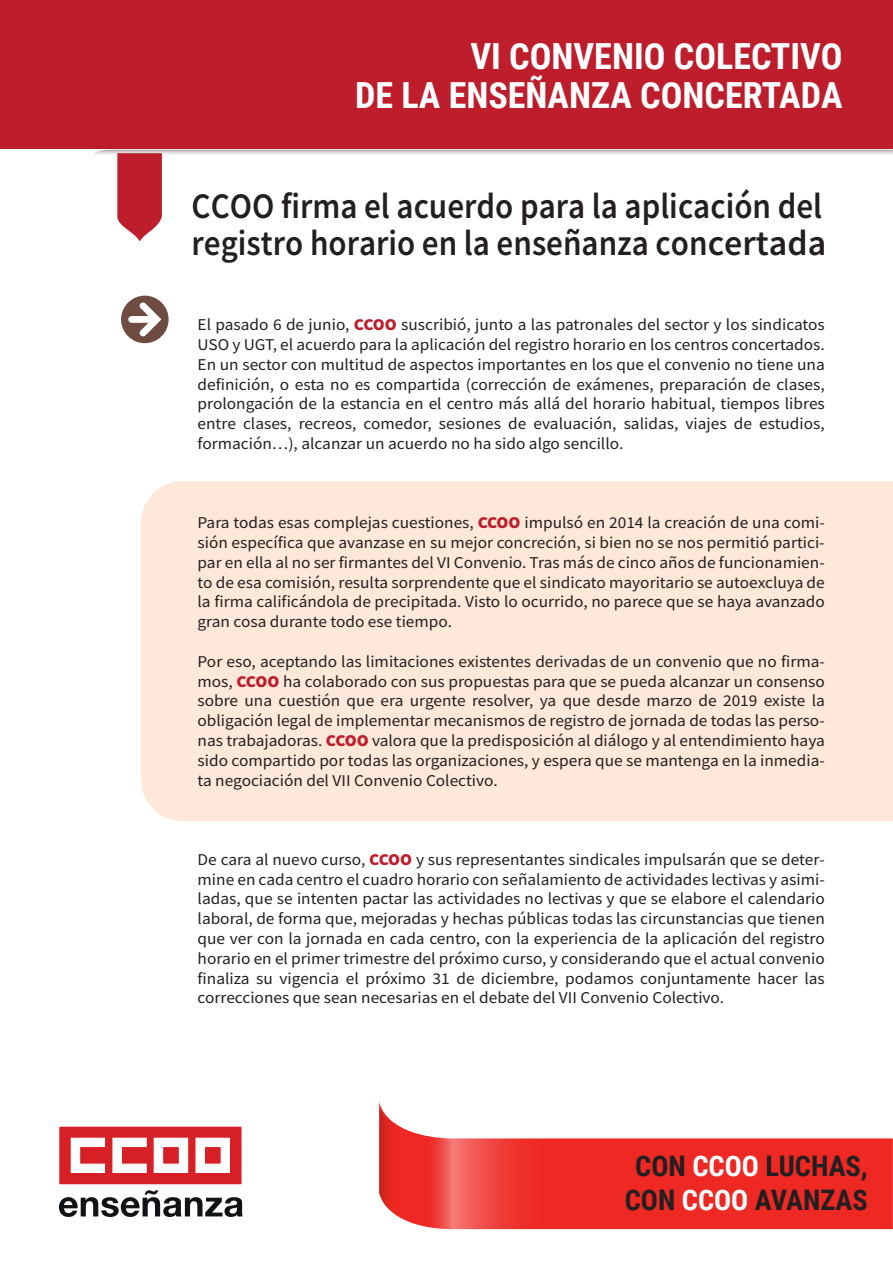
<style>
.page{position:relative;width:893px;height:1263px;background:#fff}
.page>*{position:absolute;margin:0;border:0;box-sizing:border-box;transform-origin:0 0}
.t1{font:600 36px/37.5px "Source Sans Pro";color:#231f20;scale:.92 1}
.t2{font:700 36px/39px "Roboto Condensed";color:#fff;text-align:right}
.t3{font:700 28.35px/34px "Roboto Condensed";color:#231f20;text-align:center}
.t4{font:16.5px/19.8px "Source Sans Pro";color:#231f20;text-align:justify;scale:1.05 1}
.s1{font-weight:900;color:#be1d2c}
.s2{color:#fff}
</style>
<div class="page">
<div style="left:0;top:0;width:893px;height:148px;background:#be1d2c"></div>
<div style="left:567px;top:1138px;width:326px;height:91px;background:#ee2823"></div>
<svg style="left:379px;top:1102px;width:188px;height:127px"></svg>
<div style="left:141px;top:481px;width:752px;height:340px;background:#fde8d9"></div>
<svg style="left:121px;top:296px;width:48px;height:47px"></svg>
<svg style="left:93px;top:150px;width:800px;height:92px"></svg>
<div style="left:57px;top:1124px;width:187px;height:63px;background:#d71f26;border:2px solid #fff"></div>
<svg style="left:70px;top:1137px;width:35px;height:36px"></svg>
<svg style="left:112px;top:1137px;width:35px;height:36px"></svg>
<svg style="left:153px;top:1137px;width:36px;height:36px"></svg>
<svg style="left:195px;top:1137px;width:35px;height:36px"></svg>
<svg style="left:59px;top:1190px;width:184px;height:27px"></svg>
<h1 class="t2" style="left:355px;top:35px;width:489px">VI CONVENIO COLECTIVO<br>DE LA ENSEÑANZA CONCERTADA</h1>
<h1 class="t1" style="left:192px;top:187px;width:692px">CCOO firma el acuerdo para la aplicación del registro horario en la enseñanza concertada</h1>
<p class="t4" style="left:198px;top:315px;width:599px">El pasado 6 de junio, <span class="s1">CCOO</span> suscribió, junto a las patronales del sector y los sindicatos USO y UGT, el acuerdo para la aplicación del registro horario en los centros concertados.<br>En un sector con multitud de aspectos importantes en los que el convenio no tiene una definición, o esta no es compartida (corrección de exámenes, preparación de clases, prolongación de la estancia en el centro más allá del horario habitual, tiempos libres entre clases, recreos, comedor, sesiones de evaluación, salidas, viajes de estudios, formación…), alcanzar un acuerdo no ha sido algo sencillo.</p>
<p class="t4" style="left:198px;top:513px;width:599px">Para todas esas complejas cuestiones, <span class="s1">CCOO</span> impulsó en 2014 la creación de una comi&shy;sión específica que avanzase en su mejor concreción, si bien no se nos permitió partici&shy;par en ella al no ser firmantes del VI Convenio. Tras más de cinco años de funcionamien&shy;to de esa comisión, resulta sorprendente que el sindicato mayoritario se autoexcluya de la firma calificándola de precipitada. Visto lo ocurrido, no parece que se haya avanzado gran cosa durante todo ese tiempo.</p>
<p class="t4" style="left:198px;top:651px;width:599px">Por eso, aceptando las limitaciones existentes derivadas de un convenio que no firma&shy;mos, <span class="s1">CCOO</span> ha colaborado con sus propuestas para que se pueda alcanzar un consenso sobre una cuestión que era urgente resolver, ya que desde marzo de 2019 existe la obligación legal de implementar mecanismos de registro de jornada de todas las perso&shy;nas trabajadoras. <span class="s1">CCOO</span> valora que la predisposición al diálogo y al entendimiento haya sido compartido por todas las organizaciones, y espera que se mantenga en la inmedia&shy;ta negociación del VII Convenio Colectivo.</p>
<p class="t4" style="left:198px;top:849px;width:599px">De cara al nuevo curso, <span class="s1">CCOO</span> y sus representantes sindicales impulsarán que se deter&shy;mine en cada centro el cuadro horario con señalamiento de actividades lectivas y asimi&shy;ladas, que se intenten pactar las actividades no lectivas y que se elabore el calendario laboral, de forma que, mejoradas y hechas públicas todas las circunstancias que tienen que ver con la jornada en cada centro, con la experiencia de la aplicación del registro horario en el primer trimestre del próximo curso, y considerando que el actual convenio finaliza su vigencia el próximo 31 de diciembre, podamos conjuntamente hacer las correcciones que sean necesarias en el debate del VII Convenio Colectivo.</p>
<h2 class="t3" style="left:625px;top:1148px;width:245px">CON <span class="s2">CCOO</span> LUCHAS,<br>CON <span class="s2">CCOO</span> AVANZAS</h2>
</div>
